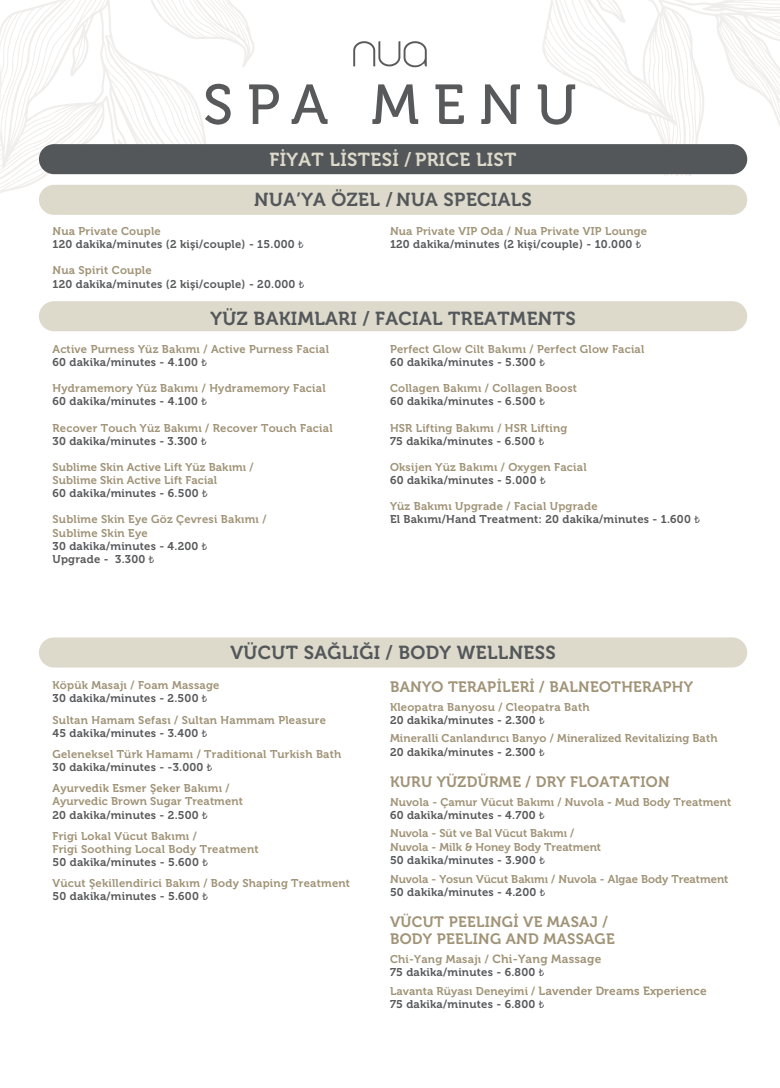
<style>
.page{position:relative;width:780px;height:1088px;background:#fff}
.page>*{position:absolute;margin:0;border:0;box-sizing:border-box;transform-origin:0 0}
.t1{font:56px "Museo 500";letter-spacing:.25em;color:#58595b}
.t2{font:18.75px "Museo 700";letter-spacing:.02em;color:#53575a}
.t3{font:18.75px "Museo 700";letter-spacing:.02em;color:#ddd9cb}
.t4{font:15px/17.5px "Museo 700";letter-spacing:.02em;color:#a09377}
.t5{font:11.88px "Museo 700";letter-spacing:.01em;color:#a09377}
.t6{font:11.25px/13.1px "Museo 700";letter-spacing:.02em;color:#a09377}
.t7{font:11.25px/13.1px "Museo 700";letter-spacing:.02em;color:#58595b}
.t8{font:11.25px/13.1px "Museo 700";color:#a09377}
.s1{color:#a09377}
.s2{font-family:"Myriad Pro"}
.s3{color:#58595b}
.s4{font-family:"Myriad Pro";color:#58595b}
.s5{font-size:11.88px;color:#a09377}
.s6{font-size:11.25px}
</style>
<div class="page">
<div style="left:39px;top:185px;width:708px;height:30px;background:#ddd9cb;border-radius:15px"></div>
<div style="left:39px;top:301px;width:708px;height:30px;background:#ddd9cb;border-radius:15px"></div>
<div style="left:39px;top:637px;width:708px;height:30px;background:#ddd9cb;border-radius:15px"></div>
<svg style="left:440px;top:0;width:340px;height:201px"></svg>
<svg style="left:0;top:0;width:255px;height:197px"></svg>
<div style="left:39px;top:144px;width:708px;height:30px;background:#53575a;border-radius:15px"></div>
<svg style="left:353px;top:41px;width:74px;height:26px"></svg>
<h1 class="t1" style="left:203px;top:74px;width:375px">SPA MENU</h1>
<h2 class="t3" style="left:269px;top:149px;width:248px">FİYAT LİSTESİ / PRICE LIST</h2>
<h2 class="t2" style="left:254px;top:189px;width:279px">NUA’YA ÖZEL / NUA SPECIALS</h2>
<p class="t7" style="left:53px;top:225px;width:253px"><span class="s1">Nua Private Couple<br></span>120 dakika/minutes (2 kişi/couple) - 15.000 <span class="s2">₺</span></p>
<p class="t7" style="left:53px;top:264px;width:254px"><span class="s1">Nua Spirit Couple<br></span>120 dakika/minutes (2 kişi/couple) - 20.000 <span class="s2">₺</span></p>
<p class="t7" style="left:390px;top:225px;width:259px"><span class="s1">Nua Private VIP Oda / Nua Private VIP Lounge<br></span>120 dakika/minutes (2 kişi/couple) - 10.000 <span class="s2">₺</span></p>
<h2 class="t2" style="left:210px;top:308px;width:366px">YÜZ BAKIMLARI / FACIAL TREATMENTS</h2>
<p class="t6" style="left:53px;top:342px;width:278px">Active Purness Yüz Bakımı / Active Purness Facial<br><span class="s3">60 dakika/minutes - 4.100</span> <span class="s4">₺</span></p>
<p class="t6" style="left:53px;top:382px;width:274px">Hydramemory Yüz Bakımı / Hydramemory Facial<br><span class="s3">60 dakika/minutes - 4.100</span> <span class="s4">₺</span></p>
<p class="t6" style="left:53px;top:421px;width:281px">Recover Touch Yüz Bakımı / Recover Touch Facial<br><span class="s3">30 dakika/minutes - 3.300</span> <span class="s4">₺</span></p>
<p class="t6" style="left:53px;top:461px;width:202px">Sublime Skin Active Lift Yüz Bakımı /<br>Sublime Skin Active Lift Facial<br><span class="s3">60 dakika/minutes - 6.500</span> <span class="s4">₺</span></p>
<p class="t6" style="left:53px;top:513px;width:215px">Sublime Skin Eye Göz Çevresi Bakımı /<br>Sublime Skin Eye<br><span class="s3">30 dakika/minutes - 4.200</span> <span class="s4">₺<br></span><span class="s3">Upgrade - 3.300</span> <span class="s4">₺</span></p>
<p class="t6" style="left:390px;top:342px;width:256px">Perfect Glow Cilt Bakımı / Perfect Glow Facial<br><span class="s3">60 dakika/minutes - 5.300</span> <span class="s4">₺</span></p>
<p class="t6" style="left:390px;top:382px;width:188px">Collagen Bakımı / Collagen Boost<br><span class="s3">60 dakika/minutes - 6.500</span> <span class="s4">₺</span></p>
<p class="t6" style="left:390px;top:421px;width:179px">HSR Lifting Bakımı / HSR Lifting<br><span class="s3">75 dakika/minutes - 6.500</span> <span class="s4">₺</span></p>
<p class="t6" style="left:390px;top:461px;width:198px">Oksijen Yüz Bakımı / Oxygen Facial<br><span class="s3">60 dakika/minutes - 5.000</span> <span class="s4">₺</span></p>
<p class="t7" style="left:390px;top:500px;width:311px"><span class="s1">Yüz Bakımı Upgrade / Facial Upgrade<br></span>El Bakımı/Hand Treatment: 20 dakika/minutes - 1.600 <span class="s2">₺</span></p>
<h2 class="t2" style="left:230px;top:642px;width:327px">VÜCUT SAĞLIĞI / BODY WELLNESS</h2>
<p class="t6" style="left:53px;top:679px;width:168px">Köpük Masajı / Foam Massage<br><span class="s3">30 dakika/minutes - 2.500</span> <span class="s4">₺</span></p>
<p class="t6" style="left:53px;top:713px;width:275px">Sultan Hamam Sefası / Sultan Hammam Pleasure<br><span class="s3">45 dakika/minutes - 3.400</span> <span class="s4">₺</span></p>
<p class="t6" style="left:53px;top:747px;width:290px">Geleneksel Türk Hamamı / Traditional Turkish Bath<br><span class="s3">30 dakika/minutes - -3.000</span> <span class="s4">₺</span></p>
<p class="t6" style="left:53px;top:782px;width:192px">Ayurvedik Esmer Şeker Bakımı /<br>Ayurvedic Brown Sugar Treatment<br><span class="s3">20 dakika/minutes - 2.500</span> <span class="s4">₺</span></p>
<p class="t6" style="left:53px;top:829px;width:207px">Frigi Lokal Vücut Bakımı /<br>Frigi Soothing Local Body Treatment<br><span class="s3">50 dakika/minutes - 5.600</span> <span class="s4">₺</span></p>
<p class="t6" style="left:53px;top:877px;width:299px">Vücut Şekillendirici Bakım / Body Shaping Treatment<br><span class="s3">50 dakika/minutes - 5.600</span> <span class="s4">₺</span></p>
<h3 class="t4" style="left:390px;top:678px;width:304px">BANYO TERAPİLERİ / BALNEOTHERAPHY</h3>
<p class="t6" style="left:390px;top:700px;width:201px">Kleopatra Banyosu / Cleopatra Bath<br><span class="s3">20 dakika/minutes - 2.300</span> <span class="s4">₺</span></p>
<p class="t6" style="left:390px;top:732px;width:329px">Mineralli Canlandırıcı Banyo / Mineralized Revitalizing Bath<br><span class="s3">20 dakika/minutes - 2.300</span> <span class="s4">₺</span></p>
<h3 class="t4" style="left:390px;top:773px;width:281px">KURU YÜZDÜRME / DRY FLOATATION</h3>
<p class="t6" style="left:390px;top:795px;width:343px">Nuvola - Çamur Vücut Bakımı / Nuvola - Mud Body Treatment<br><span class="s3">60 dakika/minutes - 4.700</span> <span class="s4">₺</span></p>
<p class="t8" style="left:390px;top:827px;width:212px">Nuvola - Süt ve Bal Vücut Bakımı /<br>Nuvola - Milk &amp; Honey Body Treatment<br><span class="s3">50 dakika/minutes - 3.900</span> <span class="s4">₺</span></p>
<p class="t8" style="left:390px;top:872px;width:340px">Nuvola - Yosun Vücut Bakımı / Nuvola - Algae Body Treatment<br><span class="s3">50 dakika/minutes - 4.200</span> <span class="s4">₺</span></p>
<h3 class="t4" style="left:390px;top:913px;width:226px">VÜCUT PEELINGİ VE MASAJ /<br>BODY PEELING AND MASSAGE</h3>
<p class="t7" style="left:390px;top:953px;width:213px"><span class="s1">Chi-Yang Masajı /</span> <span class="s5">Chi-Yang Massage<br></span>75 dakika/minutes - 6.800 <span class="s2">₺</span></p>
<p class="t5" style="left:390px;top:984px;width:318px"><span class="s6">Lavanta Rüyası Deneyimi /</span> Lavender Dreams Experience</p>
<p class="t7" style="left:390px;top:998px;width:156px">75 dakika/minutes - 6.800 <span class="s2">₺</span></p>
</div>
